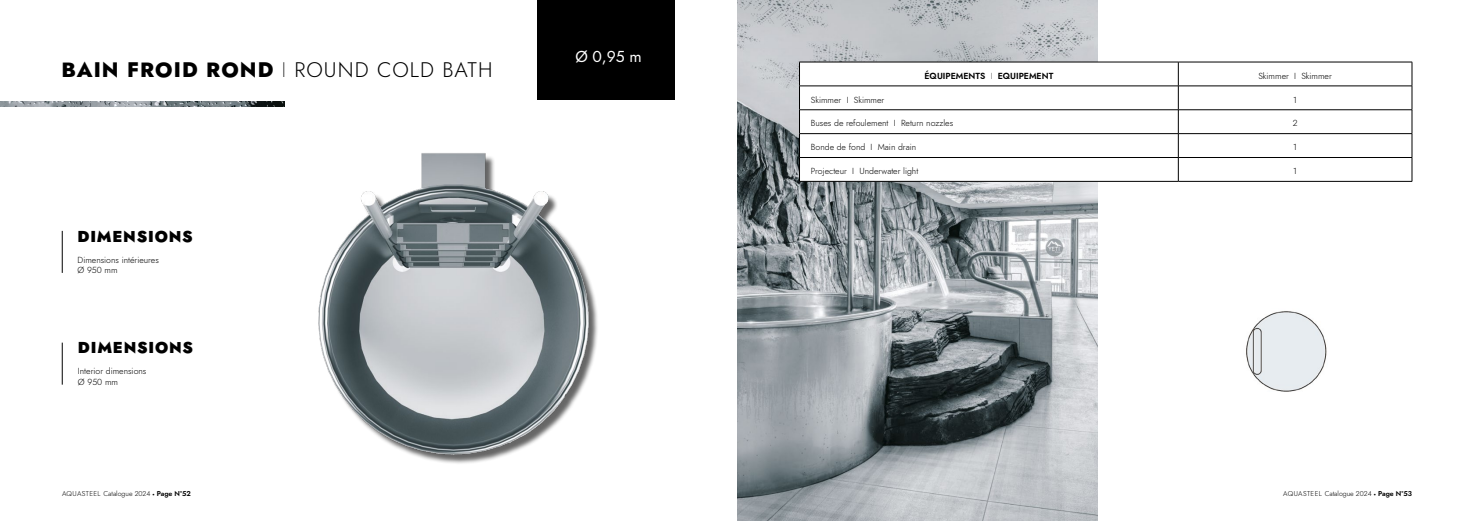
<style>
.page{position:relative;width:1474px;height:521px;background:#fff}
.page>*{position:absolute;margin:0;border:0;box-sizing:border-box;transform-origin:0 0}
.t1{font:800 21px "Jost";letter-spacing:.05em;color:#000}
.t2{font:900 15.75px "Jost";letter-spacing:.05em;color:#000}
.t3{font:15.75px "Jost";color:#fff}
.t4{font:300 8.75px/10.5px "Jost";color:#000}
.t5{font:8.75px "Jost Semi";color:#000}
.t6{font:300 7px "Jost";color:#000}
.s1{font-weight:100}
.s2{font-weight:300}
.s3{font-family:"Jost";font-weight:100}
.s4{font-family:"Calibri";font-weight:700;font-size:4.38px}
.s5{font-family:"Jost Semi";font-weight:400}
</style>
<div class="page">
<img style="left:0;top:101px;width:284px;height:5px">
<div style="left:537px;top:0;width:137px;height:100px;background:#000"></div>
<img style="left:737px;top:0;width:360px;height:521px">
<svg style="left:800px;top:63px;width:611px;height:118px"></svg>
<hr style="left:799px;top:110px;width:379px;height:1px;background:#000">
<hr style="left:1178px;top:110px;width:234px;height:1px;background:#000">
<hr style="left:799px;top:133px;width:379px;height:1px;background:#000">
<hr style="left:1178px;top:133px;width:234px;height:1px;background:#000">
<hr style="left:799px;top:157px;width:379px;height:1px;background:#000">
<hr style="left:1178px;top:157px;width:234px;height:1px;background:#000">
<svg style="left:1178px;top:63px;width:1px;height:118px"></svg>
<hr style="left:799px;top:181px;width:379px;height:1px;background:#000">
<hr style="left:1178px;top:181px;width:234px;height:1px;background:#000">
<hr style="left:799px;top:62px;width:379px;height:1px;background:#000">
<svg style="left:799px;top:62px;width:1px;height:119px"></svg>
<hr style="left:1178px;top:62px;width:234px;height:1px;background:#000">
<svg style="left:1411px;top:62px;width:1px;height:119px"></svg>
<hr style="left:799px;top:86px;width:379px;height:1px;background:#000">
<hr style="left:1178px;top:86px;width:234px;height:1px;background:#000">
<img style="left:1246px;top:311px;width:81px;height:81px">
<hr style="left:62px;top:343px;width:1px;height:42px;background:#000">
<hr style="left:62px;top:231px;width:1px;height:42px;background:#000">
<div style="left:320px;top:155px;width:278px;height:310px;background:#000;opacity:.6"></div>
<img style="left:318px;top:153px;width:279px;height:306px">
<h1 class="t1" style="left:61px;top:55px;width:432px">BAIN FROID ROND <span class="s1">I</span> <span class="s2">ROUND COLD BATH</span></h1>
<h2 class="t2" style="left:78px;top:225px;width:117px">DIMENSIONS</h2>
<p class="t4" style="left:78px;top:254px;width:83px">Dimensions intérieures<br>Ø 950 mm</p>
<h2 class="t2" style="left:78px;top:336px;width:117px">DIMENSIONS</h2>
<p class="t4" style="left:78px;top:366px;width:70px">Interior dimensions<br>Ø 950 mm</p>
<h2 class="t3" style="left:575px;top:46px;width:68px">Ø 0,95 m</h2>
<p class="t5" style="left:924px;top:70px;width:130px">ÉQUIPEMENTS <span class="s3">I</span> EQUIPEMENT</p>
<p class="t4" style="left:1258px;top:70px;width:75px">Skimmer I Skimmer</p>
<p class="t4" style="left:811px;top:94px;width:75px">Skimmer I Skimmer</p>
<p class="t4" style="left:1293px;top:94px;width:5px">1</p>
<p class="t4" style="left:811px;top:118px;width:144px">Buses de refoulement I Return nozzles</p>
<p class="t4" style="left:1292px;top:118px;width:6px">2</p>
<p class="t4" style="left:811px;top:142px;width:107px">Bonde de fond I Main drain</p>
<p class="t4" style="left:1293px;top:142px;width:5px">1</p>
<p class="t4" style="left:811px;top:166px;width:109px">Projecteur I Underwater light</p>
<p class="t4" style="left:1293px;top:166px;width:5px">1</p>
<p class="t6" style="left:62px;top:489px;width:130px">AQUASTEEL Catalogue 2024 <span class="s4">•</span> <span class="s5">Page N°52</span></p>
<p class="t6" style="left:1283px;top:489px;width:130px">AQUASTEEL Catalogue 2024 <span class="s4">•</span> <span class="s5">Page N°53</span></p>
</div>
